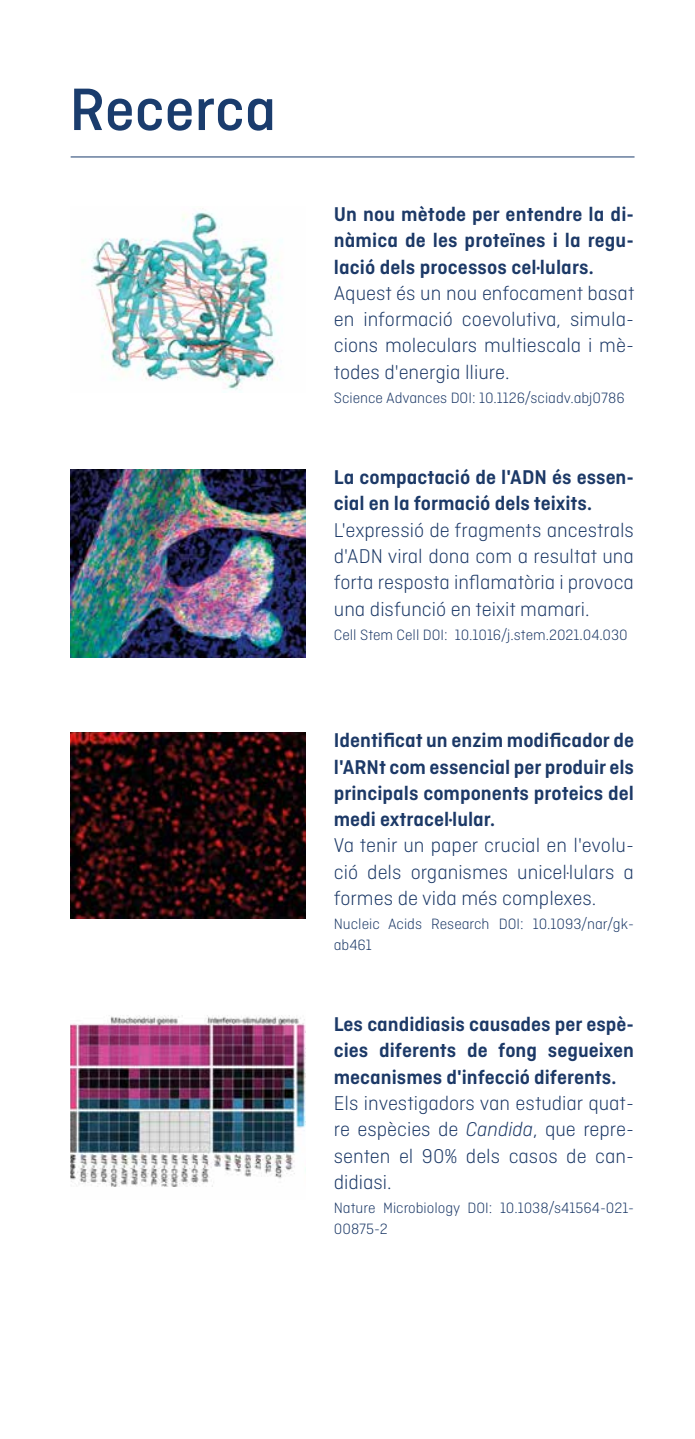
<style>
.page{position:relative;width:695px;height:1439px;background:#fff}
.page>*{position:absolute;margin:0;border:0;box-sizing:border-box;transform-origin:0 0}
.t1{font:500 63px "Ciutadella";color:#1a3c6d}
.t2{font:300 21px/26.2px "Ciutadella";color:#1c3967;text-align:justify}
.t3{font:600 21px/26.2px "Ciutadella";color:#1c3967;text-align:justify}
.t4{font:300 15.75px/21px "Ciutadella";color:#1c3967}
.s1{font-style:italic}
</style>
<div class="page">
<hr style="left:71px;top:156px;width:563px;height:1px;background:#1a3c6d">
<img style="left:82px;top:208px;width:200px;height:185px">
<img style="left:70px;top:469px;width:235px;height:189px">
<img style="left:70px;top:732px;width:235px;height:186px">
<img style="left:70px;top:1015px;width:235px;height:172px">
<h1 class="t1" style="left:69px;top:74px;width:208px">Recerca</h1>
<p class="t3" style="left:334px;top:201px;width:301px">Un nou mètode per entendre la di&shy;nàmica de les proteïnes i la regu&shy;lació dels processos cel·lulars.</p>
<p class="t2" style="left:334px;top:280px;width:302px">Aquest és un nou enfocament basat en informació coevolutiva, simula&shy;cions moleculars multiescala i mè&shy;todes d'energia lliure.</p>
<p class="t4" style="left:334px;top:387px;width:292px">Science Advances DOI: 10.1126/sciadv.abj0786</p>
<p class="t3" style="left:334px;top:464px;width:301px">La compactació de l'ADN és essen&shy;cial en la formació dels teixits.</p>
<p class="t2" style="left:334px;top:517px;width:301px">L'expressió de fragments ancestrals d'ADN viral dona com a resultat una forta resposta inflamatòria i provoca una disfunció en teixit mamari.</p>
<p class="t4" style="left:334px;top:624px;width:295px">Cell Stem Cell DOI: 10.1016/j.stem.2021.04.030</p>
<p class="t3" style="left:334px;top:727px;width:301px">Identificat un enzim modificador de l'ARNt com essencial per produir els principals components proteics del medi extracel·lular.</p>
<p class="t2" style="left:334px;top:832px;width:301px">Va tenir un paper crucial en l'evolu&shy;ció dels organismes unicel·lulars a formes de vida més complexes.</p>
<p class="t4" style="left:334px;top:913px;width:301px">Nucleic Acids Research DOI: 10.1093/nar/gk&shy;ab461</p>
<p class="t3" style="left:334px;top:1011px;width:301px">Les candidiasis causades per espè&shy;cies diferents de fong segueixen mecanismes d'infecció diferents.</p>
<p class="t2" style="left:334px;top:1090px;width:301px">Els investigadors van estudiar quat&shy;re espècies de <span class="s1">Candida</span>, que repre&shy;senten el 90% dels casos de can&shy;didiasi.</p>
<p class="t4" style="left:334px;top:1197px;width:301px">Nature Microbiology DOI: 10.1038/s41564-021-<br>00875-2</p>
</div>
